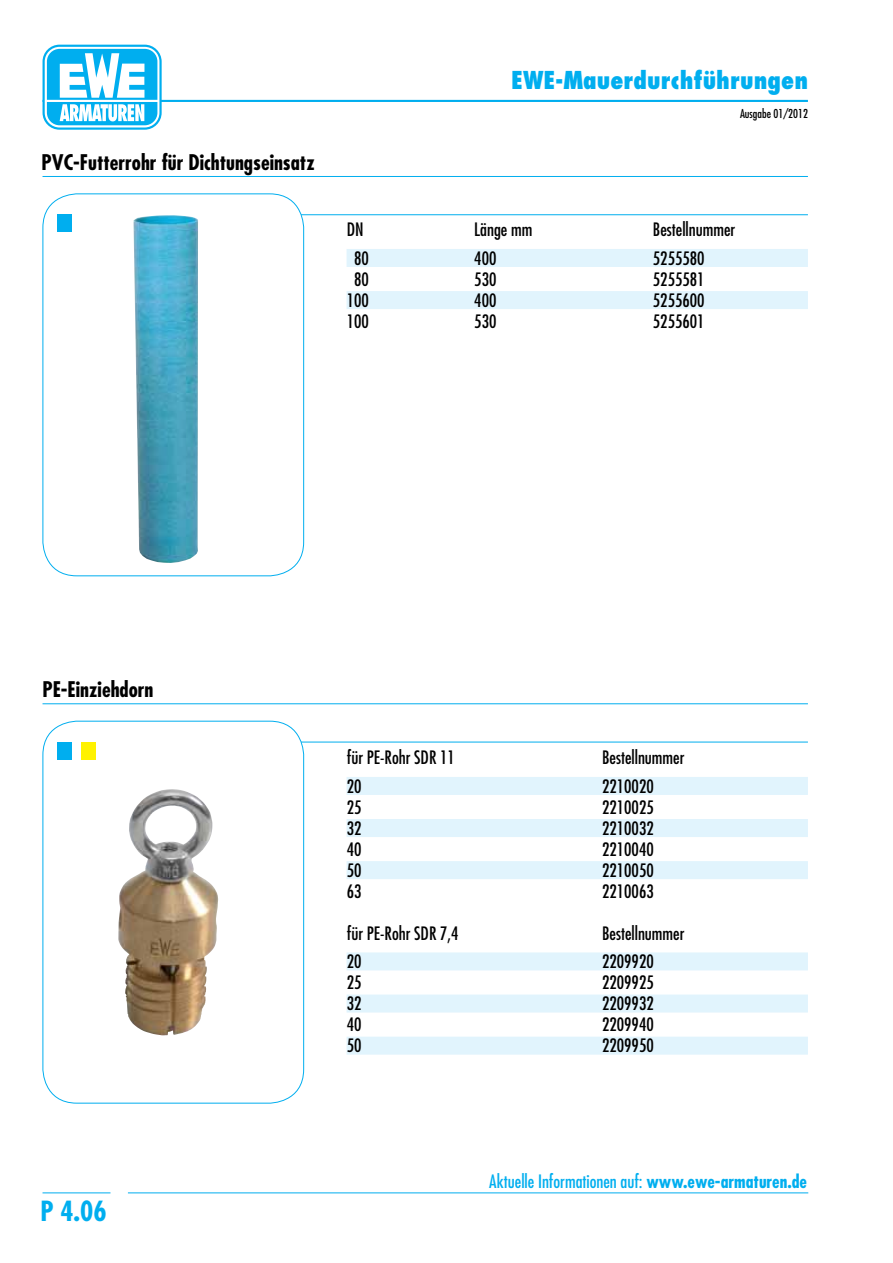
<style>
.page{position:relative;width:893px;height:1263px;background:#fff}
.page>*{position:absolute;margin:0;border:0;box-sizing:border-box;transform-origin:0 0}
.t1{font:700 condensed 27px "Futura";color:#00aeef}
.t2{font:800 condensed 24px "Futura";color:#00aeef}
.t3{font:700 condensed 21px "Futura";color:#000}
.t4{font:condensed 18px "Futura";color:#000}
.t5{font:condensed 18px "Futura";color:#00aeef}
.t6{font:condensed 12px "Futura";color:#000}
.s1{font-weight:700}
</style>
<div class="page">
<div style="left:43px;top:193px;width:261px;height:383px;border:1px solid #00aeef;border-radius:34px"></div>
<hr style="left:301px;top:214px;width:507px;height:1px;background:#00aeef">
<div style="left:43px;top:721px;width:261px;height:382px;border:1px solid #00aeef;border-radius:34px"></div>
<hr style="left:301px;top:742px;width:507px;height:1px;background:#00aeef">
<hr style="left:43px;top:1192px;width:67px;height:1px;background:#00aeef">
<hr style="left:128px;top:1192px;width:680px;height:1px;background:#00aeef">
<div style="left:57px;top:215px;width:15px;height:17px;background:#00aeef"></div>
<hr style="left:43px;top:176px;width:765px;height:1px;background:#00aeef">
<hr style="left:43px;top:703px;width:765px;height:1px;background:#00aeef">
<div style="left:57px;top:742px;width:15px;height:17px;background:#00aeef"></div>
<hr style="left:43px;top:100px;width:765px;height:2px;background:#00aeef">
<svg style="left:43px;top:45px;width:119px;height:85px"></svg>
<svg style="left:45px;top:47px;width:114px;height:80px"></svg>
<svg style="left:47px;top:49px;width:110px;height:76px"></svg>
<div style="left:347px;top:952px;width:461px;height:18px;background:#e1f4fd"></div>
<div style="left:347px;top:994px;width:461px;height:18px;background:#e1f4fd"></div>
<div style="left:347px;top:1037px;width:461px;height:18px;background:#e1f4fd"></div>
<div style="left:347px;top:777px;width:461px;height:18px;background:#e1f4fd"></div>
<div style="left:347px;top:819px;width:461px;height:18px;background:#e1f4fd"></div>
<div style="left:347px;top:861px;width:461px;height:18px;background:#e1f4fd"></div>
<div style="left:347px;top:249px;width:461px;height:18px;background:#e1f4fd"></div>
<div style="left:347px;top:291px;width:461px;height:18px;background:#e1f4fd"></div>
<div style="left:81px;top:742px;width:15px;height:17px;background:#fff200"></div>
<img style="left:134px;top:215px;width:64px;height:348px">
<img style="left:118px;top:789px;width:100px;height:246px">
<p class="t3" style="left:42px;top:148px;width:275px">PVC-Futterrohr für Dichtungseinsatz</p>
<h2 class="t2" style="left:511px;top:65px;width:298px">EWE-Mauerdurchführungen</h2>
<p class="t6" style="left:740px;top:106px;width:69px">Ausgabe 01/2012</p>
<p class="t4" style="left:347px;top:218px;width:18px">DN</p>
<p class="t4" style="left:474px;top:218px;width:60px">Länge mm</p>
<p class="t4" style="left:653px;top:218px;width:84px">Bestellnummer</p>
<p class="t4" style="left:354px;top:247px;width:16px">80</p>
<p class="t4" style="left:474px;top:247px;width:24px">400</p>
<p class="t4" style="left:653px;top:247px;width:53px">5255580</p>
<p class="t4" style="left:354px;top:268px;width:16px">80</p>
<p class="t4" style="left:474px;top:268px;width:24px">530</p>
<p class="t4" style="left:653px;top:268px;width:53px">5255581</p>
<p class="t4" style="left:347px;top:289px;width:24px">100</p>
<p class="t4" style="left:474px;top:289px;width:24px">400</p>
<p class="t4" style="left:653px;top:289px;width:53px">5255600</p>
<p class="t4" style="left:347px;top:310px;width:24px">100</p>
<p class="t4" style="left:474px;top:310px;width:24px">530</p>
<p class="t4" style="left:653px;top:310px;width:53px">5255601</p>
<p class="t3" style="left:43px;top:676px;width:112px">PE-Einziehdorn</p>
<h1 class="t1" style="left:41px;top:1193px;width:68px">P 4.06</h1>
<p class="t4" style="left:347px;top:746px;width:110px">für PE-Rohr SDR 11</p>
<p class="t4" style="left:602px;top:746px;width:84px">Bestellnummer</p>
<p class="t4" style="left:347px;top:775px;width:16px">20</p>
<p class="t4" style="left:602px;top:775px;width:53px">2210020</p>
<p class="t4" style="left:347px;top:796px;width:16px">25</p>
<p class="t4" style="left:602px;top:796px;width:53px">2210025</p>
<p class="t4" style="left:347px;top:817px;width:16px">32</p>
<p class="t4" style="left:602px;top:817px;width:53px">2210032</p>
<p class="t4" style="left:347px;top:838px;width:16px">40</p>
<p class="t4" style="left:602px;top:838px;width:53px">2210040</p>
<p class="t4" style="left:347px;top:859px;width:16px">50</p>
<p class="t4" style="left:602px;top:859px;width:53px">2210050</p>
<p class="t4" style="left:347px;top:880px;width:16px">63</p>
<p class="t4" style="left:602px;top:880px;width:53px">2210063</p>
<p class="t4" style="left:347px;top:922px;width:113px">für PE-Rohr SDR 7,4</p>
<p class="t4" style="left:602px;top:922px;width:84px">Bestellnummer</p>
<p class="t4" style="left:347px;top:950px;width:16px">20</p>
<p class="t4" style="left:602px;top:950px;width:53px">2209920</p>
<p class="t4" style="left:347px;top:971px;width:16px">25</p>
<p class="t4" style="left:602px;top:971px;width:53px">2209925</p>
<p class="t4" style="left:347px;top:992px;width:16px">32</p>
<p class="t4" style="left:602px;top:992px;width:53px">2209932</p>
<p class="t4" style="left:347px;top:1013px;width:16px">40</p>
<p class="t4" style="left:602px;top:1013px;width:53px">2209940</p>
<p class="t4" style="left:347px;top:1034px;width:16px">50</p>
<p class="t4" style="left:602px;top:1034px;width:53px">2209950</p>
<p class="t5" style="left:489px;top:1170px;width:319px">Aktuelle Informationen auf: <span class="s1">www.ewe-armaturen.de</span></p>
</div>
